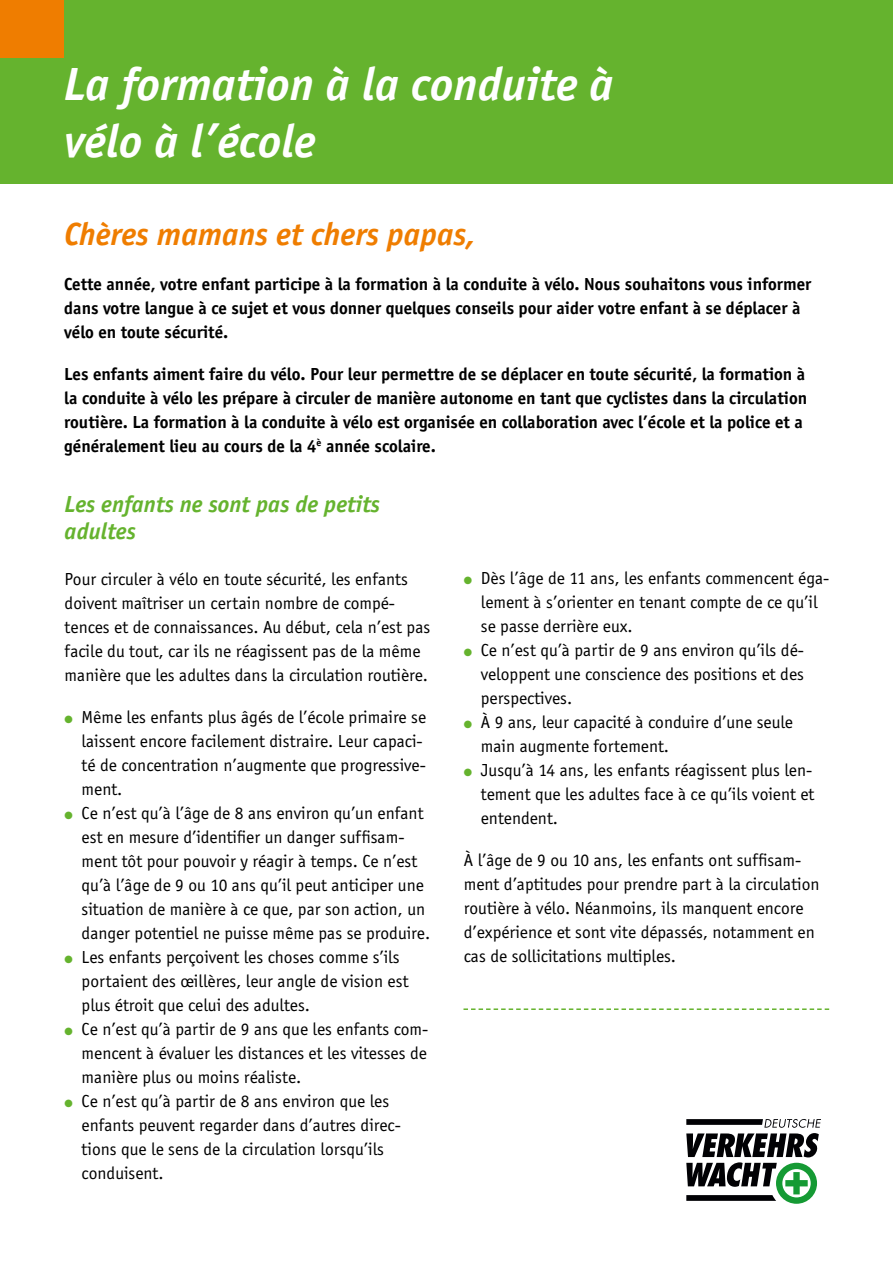
<style>
.page{position:relative;width:893px;height:1263px;background:#fff}
.page>*{position:absolute;margin:0;border:0;box-sizing:border-box;transform-origin:0 0}
.t1{font:italic 700 48px/57.6px "Officina Sans";color:#fff}
.t2{font:italic 700 33px "Officina Sans";color:#ef7d00}
.t3{font:italic 700 24px/27.5px "Officina Sans";color:#65b32e}
.t4{font:18px/24px "Officina Sans";color:#000}
.t5{font:700 18px/24px "Officina Sans";color:#000}
.s1{color:#65b32e}
</style>
<div class="page">
<div style="left:0;top:0;width:892px;height:184px;background:#65b32e"></div>
<div style="left:0;top:0;width:64px;height:57px;background:#ef7d00"></div>
<svg style="left:686px;top:1119px;width:135px;height:85px"></svg>
<svg style="left:463px;top:1008px;width:366px;height:2px"></svg>
<h1 class="t1" style="left:64px;top:55px;width:551px">La formation à la conduite à vélo à l’école</h1>
<h2 class="t2" style="left:64px;top:214px;width:413px">Chères mamans et chers papas,</h2>
<p class="t5" style="left:64px;top:272px;width:749px">Cette année, votre enfant participe à la formation à la conduite à vélo. Nous souhaitons vous informer dans votre langue à ce sujet et vous donner quelques conseils pour aider votre enfant à se déplacer à vélo en toute sécurité.</p>
<p class="t5" style="left:64px;top:362px;width:744px">Les enfants aiment faire du vélo. Pour leur permettre de se déplacer en toute sécurité, la formation à la conduite à vélo les prépare à circuler de manière autonome en tant que cyclistes dans la circulation routière. La formation à la conduite à vélo est organisée en collaboration avec l’école et la police et a généralement lieu au cours de la 4<sup>è</sup> année scolaire.</p>
<h3 class="t3" style="left:65px;top:490px;width:317px">Les enfants ne sont pas de petits adultes</h3>
<p class="t4" style="left:65px;top:567px;width:367px">Pour circuler à vélo en toute sécurité, les enfants doivent maîtriser un certain nombre de compé&shy;tences et de connaissances. Au début, cela n’est pas facile du tout, car ils ne réagissent pas de la même manière que les adultes dans la circulation routière.</p>
<p class="t4" style="left:82px;top:705px;width:346px;text-indent:-17px"><span class="s1">●</span> Même les enfants plus âgés de l’école primaire se laissent encore facilement distraire. Leur capaci&shy;té de concentration n’augmente que progressive&shy;ment.</p>
<p class="t4" style="left:82px;top:801px;width:350px;text-indent:-17px"><span class="s1">●</span> Ce n’est qu’à l’âge de 8 ans environ qu’un enfant est en mesure d’identifier un danger suffisam&shy;ment tôt pour pouvoir y réagir à temps. Ce n’est qu’à l’âge de 9 ou 10 ans qu’il peut anticiper une situation de manière à ce que, par son action, un danger potentiel ne puisse même pas se produire.</p>
<p class="t4" style="left:82px;top:945px;width:328px;text-indent:-17px"><span class="s1">●</span> Les enfants perçoivent les choses comme s’ils portaient des œillères, leur angle de vision est plus étroit que celui des adultes.</p>
<p class="t4" style="left:82px;top:1017px;width:348px;text-align:justify;text-indent:-17px"><span class="s1">●</span> Ce n’est qu’à partir de 9 ans que les enfants com&shy;mencent à évaluer les distances et les vitesses de manière plus ou moins réaliste.</p>
<p class="t4" style="left:82px;top:1089px;width:321px;text-indent:-17px"><span class="s1">●</span> Ce n’est qu’à partir de 8 ans environ que les enfants peuvent regarder dans d’autres direc&shy;tions que le sens de la circulation lorsqu’ils conduisent.</p>
<p class="t4" style="left:481px;top:566px;width:350px;text-indent:-17px"><span class="s1">●</span> Dès l’âge de 11 ans, les enfants commencent éga&shy;lement à s’orienter en tenant compte de ce qu’il se passe derrière eux.</p>
<p class="t4" style="left:481px;top:638px;width:325px;text-align:justify;text-indent:-17px"><span class="s1">●</span> Ce n’est qu’à partir de 9 ans environ qu’ils dé&shy;veloppent une conscience des positions et des perspectives.</p>
<p class="t4" style="left:481px;top:710px;width:314px;text-indent:-17px"><span class="s1">●</span> À 9 ans, leur capacité à conduire d’une seule main augmente fortement.</p>
<p class="t4" style="left:481px;top:758px;width:335px;text-align:justify;text-indent:-17px"><span class="s1">●</span> Jusqu’à 14 ans, les enfants réagissent plus len&shy;tement que les adultes face à ce qu’ils voient et entendent.</p>
<p class="t4" style="left:464px;top:848px;width:357px">À l’âge de 9 ou 10 ans, les enfants ont suffisam&shy;ment d’aptitudes pour prendre part à la circulation routière à vélo. Néanmoins, ils manquent encore d’expérience et sont vite dépassés, notamment en cas de sollicitations multiples.</p>
</div>
